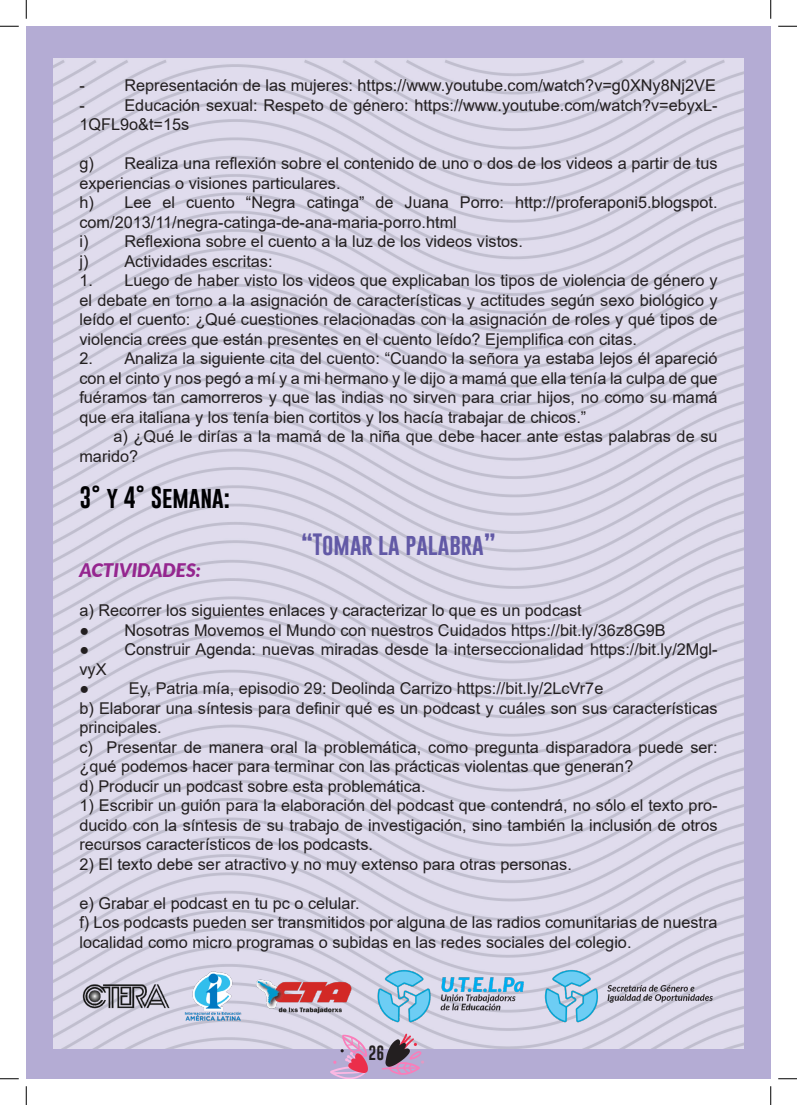
<style>
.page{position:relative;width:797px;height:1105px;background:#fff}
.page>*{position:absolute;margin:0;border:0;box-sizing:border-box;transform-origin:0 0}
.Sugerencias_de_act{font:22.5px "Gobold";color:#6259a6}
.Sugerencias_de_act-2{font:22.5px "Gobold";color:#000002}
.Titulos_de_las_carát{font:italic 900 18.75px "Lato";color:#95268f}
.Cuerpo_Texto{font:16.25px/19.5px "Arial";color:#231f20}
.Titulos_de_las_carát-2{font:16.25px "Arial";color:#231f20}
.t1{font:15px "Gobold";color:#231f20}
</style>
<div class="page">
<div style="left:26px;top:26px;width:744px;height:1053px;background:#b4acd4"></div>
<img style="left:54px;top:58px;width:689px;height:991px">
<img style="left:83px;top:966px;width:634px;height:59px">
<svg style="left:382px;top:1034px;width:42px;height:41px"></svg>
<svg style="left:330px;top:1035px;width:38px;height:44px"></svg>
<svg style="left:0;top:25px;width:19px;height:2px"></svg>
<svg style="left:778px;top:25px;width:19px;height:2px"></svg>
<svg style="left:0;top:1078px;width:19px;height:1px"></svg>
<svg style="left:778px;top:1078px;width:19px;height:1px"></svg>
<svg style="left:25px;top:0;width:2px;height:19px"></svg>
<svg style="left:25px;top:1086px;width:2px;height:19px"></svg>
<svg style="left:770px;top:0;width:1px;height:19px"></svg>
<svg style="left:770px;top:1086px;width:1px;height:19px"></svg>
<p class="Cuerpo_Texto" style="left:79px;top:76px;width:7px">-</p>
<p class="Cuerpo_Texto" style="left:124px;top:76px;width:593px">Representación de las mujeres: https://www.youtube.com/watch?v=g0XNy8Nj2VE</p>
<p class="Cuerpo_Texto" style="left:79px;top:95px;width:7px">-</p>
<p class="Cuerpo_Texto" style="left:79px;top:95px;width:639px;text-indent:45px">Educación sexual: Respeto de género: https://www.youtube.com/watch?v=ebyxL-<br>1QFL9o&amp;t=15s</p>
<p class="Cuerpo_Texto" style="left:79px;top:154px;width:639px">g) Realiza una reflexión sobre el contenido de uno o dos de los videos a partir de tus experiencias o visiones particulares.</p>
<p class="Cuerpo_Texto" style="left:79px;top:193px;width:639px">h) Lee el cuento “Negra catinga” de Juana Porro: http://proferaponi5.blogspot. com/2013/11/negra-catinga-de-ana-maria-porro.html</p>
<p class="Cuerpo_Texto" style="left:79px;top:232px;width:445px">i) Reflexiona sobre el cuento a la luz de los videos vistos.</p>
<p class="Cuerpo_Texto" style="left:79px;top:251px;width:195px">j) Actividades escritas:</p>
<p class="Cuerpo_Texto" style="left:79px;top:271px;width:639px;text-align:justify">1. Luego de haber visto los videos que explicaban los tipos de violencia de género y el debate en torno a la asignación de características y actitudes según sexo biológico y leído el cuento: ¿Qué cuestiones relacionadas con la asignación de roles y qué tipos de violencia crees que están presentes en el cuento leído? Ejemplifica con citas.</p>
<p class="Cuerpo_Texto" style="left:79px;top:349px;width:639px;text-align:justify">2. Analiza la siguiente cita del cuento: “Cuando la señora ya estaba lejos él apareció con el cinto y nos pegó a mí y a mi hermano y le dijo a mamá que ella tenía la culpa de que fuéramos tan camorreros y que las indias no sirven para criar hijos, no como su mamá que era italiana y los tenía bien cortitos y los hacía trabajar de chicos.”</p>
<p class="Cuerpo_Texto" style="left:79px;top:427px;width:639px;text-indent:34px">a) ¿Qué le dirías a la mamá de la niña que debe hacer ante estas palabras de su marido?</p>
<p class="Sugerencias_de_act-2" style="left:79px;top:483px;width:152px">3° y 4° Semana:</p>
<p class="Sugerencias_de_act" style="left:301px;top:530px;width:196px">“Tomar la palabra”</p>
<p class="Titulos_de_las_carát" style="left:79px;top:556px;width:123px">ACTIVIDADES:</p>
<p class="Titulos_de_las_carát-2" style="left:79px;top:599px;width:504px">a) Recorrer los siguientes enlaces y caracterizar lo que es un podcast</p>
<p class="Cuerpo_Texto" style="left:79px;top:620px;width:587px">● Nosotras Movemos el Mundo con nuestros Cuidados https://bit.ly/36z8G9B</p>
<p class="Cuerpo_Texto" style="left:79px;top:640px;width:639px">● Construir Agenda: nuevas miradas desde la interseccionalidad https://bit.ly/2Mgl&shy;vyX</p>
<p class="Cuerpo_Texto" style="left:79px;top:679px;width:11px">●</p>
<p class="Cuerpo_Texto" style="left:129px;top:679px;width:476px">Ey, Patria mía, episodio 29: Deolinda Carrizo https://bit.ly/2LcVr7e</p>
<p class="Cuerpo_Texto" style="left:79px;top:698px;width:639px">b) Elaborar una síntesis para definir qué es un podcast y cuáles son sus características principales.</p>
<p class="Cuerpo_Texto" style="left:79px;top:737px;width:639px">c) Presentar de manera oral la problemática, como pregunta disparadora puede ser: ¿qué podemos hacer para terminar con las prácticas violentas que generan?</p>
<p class="Cuerpo_Texto" style="left:79px;top:776px;width:347px">d) Producir un podcast sobre esta problemática.</p>
<p class="Cuerpo_Texto" style="left:79px;top:796px;width:639px;text-align:justify">1) Escribir un guión para la elaboración del podcast que contendrá, no sólo el texto pro&shy;ducido con la síntesis de su trabajo de investigación, sino también la inclusión de otros recursos característicos de los podcasts.</p>
<p class="Cuerpo_Texto" style="left:79px;top:854px;width:494px">2) El texto debe ser atractivo y no muy extenso para otras personas.</p>
<p class="Cuerpo_Texto" style="left:79px;top:893px;width:282px">e) Grabar el podcast en tu pc o celular.</p>
<p class="Cuerpo_Texto" style="left:79px;top:913px;width:639px">f) Los podcasts pueden ser transmitidos por alguna de las radios comunitarias de nuestra localidad como micro programas o subidas en las redes sociales del colegio.</p>
<p class="t1" style="left:368px;top:1043px;width:17px">26</p>
</div>
